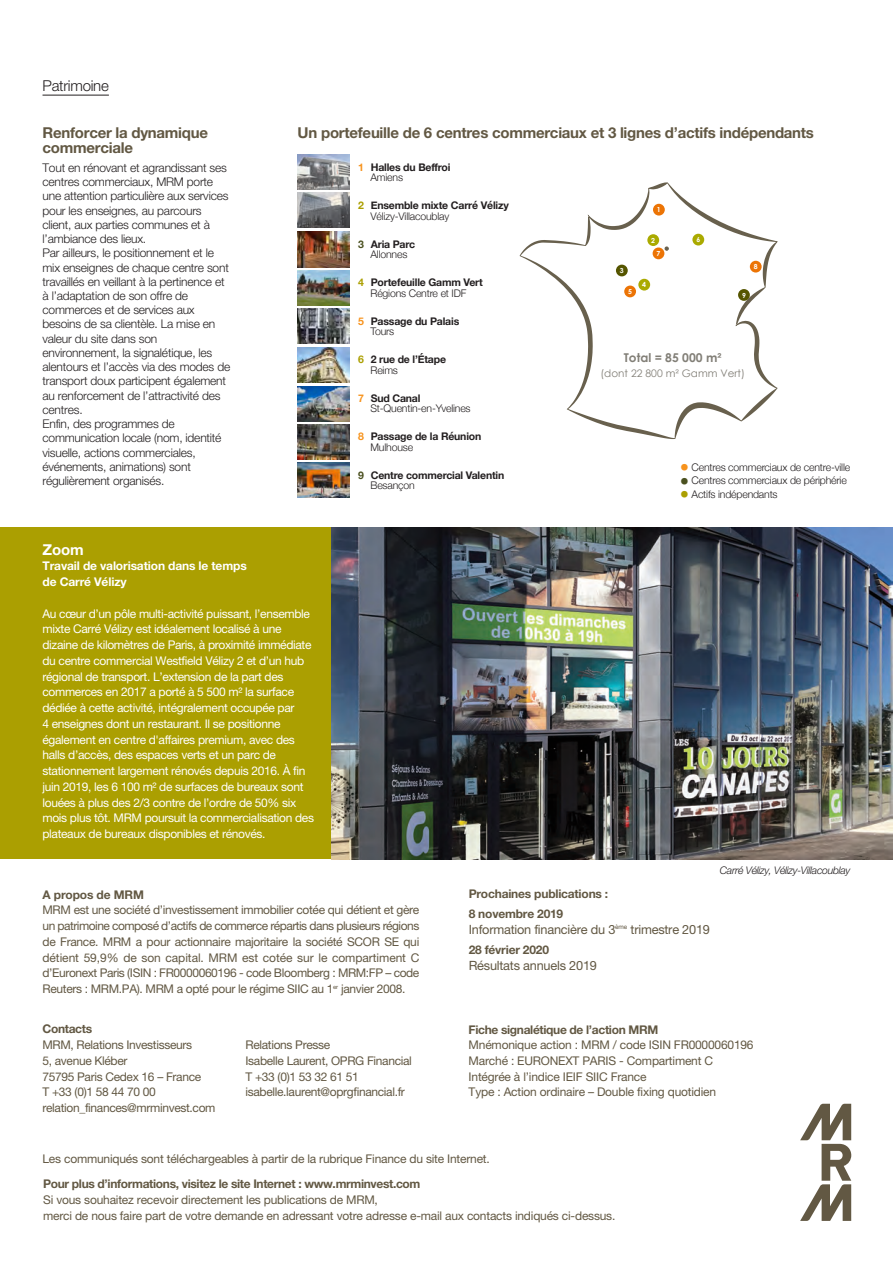
<style>
.page{position:relative;width:893px;height:1263px;background:#fff}
.page>*{position:absolute;margin:0;border:0;box-sizing:border-box;transform-origin:0 0}
.t1{font:700 15px/15px "Helvetica Neue LT Pro";letter-spacing:-.015em;color:#625843}
.t2{font:300 15px "Helvetica Neue LT Pro";letter-spacing:-.015em;color:#231f20}
.t3{font:700 15px "Helvetica Neue LT Pro";color:#fff}
.t4{font:12.75px "Helvetica Neue LT Pro";letter-spacing:-.015em;color:#625843}
.t5{font:700 12.15px "Century Gothic";letter-spacing:.005em;color:#827f77}
.t6{font:12px/15.8px "Helvetica Neue LT Pro";letter-spacing:-.015em;color:#625843}
.t7{font:12px/15.8px "Helvetica Neue LT Pro";letter-spacing:-.03em;color:#fff}
.t8{font:300 12px/14.2px "Helvetica Neue LT Pro";letter-spacing:-.015em;color:#231f20}
.t9{font:700 12px/20px "Helvetica Neue LT Pro";letter-spacing:-.03em;color:#625843}
.t10{font:700 12px/15.8px "Helvetica Neue LT Pro";letter-spacing:-.01em;color:#fff}
.t11{font:700 12px "Helvetica Neue LT Pro";letter-spacing:-.01em;color:#625843}
.t12{font:700 10.5px/10.5px "Helvetica Neue";letter-spacing:-.015em;color:#231f20}
.t13{font:300 10.5px/10.5px "Helvetica Neue";letter-spacing:-.015em;color:#231f20}
.t14{font:italic 300 10.5px "Helvetica Neue LT Pro";letter-spacing:-.03em;color:#231f20}
.t15{font:10.35px "Century Gothic";color:#827f77}
.t16{font:700 6.9px "Century Gothic";color:#fff}
.s1{color:#f7931d}
.s2{font-weight:300}
.s3{color:#ab9f01}
.s4{color:#4b5120}
.s5{font-weight:700;color:#f7931d}
.s6{font-weight:700}
.s7{font-weight:700;font-size:30px;color:#f7931d}
.s8{font-weight:700;font-size:30px;color:#4b5120}
.s9{font-weight:700;font-size:30px;color:#ab9f01}
</style>
<div class="page">
<svg style="left:800px;top:1104px;width:51px;height:117px"></svg>
<hr style="left:43px;top:95px;width:66px;height:1px;background:#231f20">
<div style="left:0;top:528px;width:893px;height:331px;background:#ab9f01"></div>
<img style="left:332px;top:528px;width:560px;height:331px">
<svg style="left:298px;top:189px;width:52px;height:120px"></svg>
<img style="left:298px;top:309px;width:52px;height:35px">
<img style="left:298px;top:270px;width:52px;height:35px">
<img style="left:298px;top:232px;width:52px;height:35px">
<img style="left:298px;top:154px;width:52px;height:35px">
<img style="left:298px;top:193px;width:52px;height:35px">
<svg style="left:520px;top:182px;width:258px;height:257px"></svg>
<div style="left:616px;top:265px;width:12px;height:11px;background:#550;border-radius:50%"></div>
<div style="left:653px;top:204px;width:12px;height:12px;background:#ec7405;border-radius:50%"></div>
<div style="left:692px;top:234px;width:12px;height:11px;background:#aa0;border-radius:50%"></div>
<div style="left:647px;top:234px;width:12px;height:12px;background:#aa0;border-radius:50%"></div>
<div style="left:653px;top:247px;width:11px;height:12px;background:#ec7405;border-radius:50%"></div>
<div style="left:638px;top:279px;width:12px;height:12px;background:#aa0;border-radius:50%"></div>
<div style="left:624px;top:286px;width:12px;height:11px;background:#ec7405;border-radius:50%"></div>
<div style="left:738px;top:289px;width:12px;height:12px;background:#550;border-radius:50%"></div>
<svg style="left:665px;top:247px;width:4px;height:4px"></svg>
<div style="left:750px;top:261px;width:12px;height:12px;background:#ec7405;border-radius:50%"></div>
<div style="left:593px;top:349px;width:159px;height:33px;background:#fff"></div>
<svg style="left:298px;top:347px;width:52px;height:116px"></svg>
<img style="left:298px;top:424px;width:52px;height:35px">
<img style="left:298px;top:463px;width:52px;height:35px">
<img style="left:298px;top:348px;width:52px;height:35px">
<img style="left:298px;top:386px;width:52px;height:35px">
<p class="t2" style="left:43px;top:81px;width:68px">Patrimoine</p>
<p class="t1" style="left:43px;top:127px;width:167px">Renforcer la dynamique commerciale</p>
<p class="t8" style="left:43px;top:162px;width:189px">Tout en rénovant et agrandissant ses centres commerciaux, MRM porte une attention particulière aux services pour les enseignes, au parcours client, aux parties communes et à l’ambiance des lieux.<br>Par ailleurs, le positionnement et le mix enseignes de chaque centre sont travaillés en veillant à la pertinence et à l’adaptation de son offre de commerces et de services aux besoins de sa clientèle. La mise en valeur du site dans son environnement, la signalétique, les alentours et l’accès via des modes de transport doux participent également au renforcement de l’attractivité des centres.<br>Enfin, des programmes de communication locale (nom, identité visuelle, actions commerciales, événements, animations) sont régulièrement organisés.</p>
<p class="t1" style="left:298px;top:127px;width:518px">Un portefeuille de 6 centres commerciaux et 3 lignes d’actifs indépendants</p>
<p class="t12" style="left:371px;top:161px;width:81px;text-indent:-12px"><span class="s1">1</span> Halles du Beffroi<br><span class="s2">Amiens</span></p>
<p class="t12" style="left:371px;top:200px;width:140px;text-indent:-12px"><span class="s3">2</span> Ensemble mixte Carré Vélizy<br><span class="s2">Vélizy-Villacoublay</span></p>
<p class="t12" style="left:358px;top:238px;width:58px;text-align:center"><span class="s4">3</span> Aria Parc<br><span class="s2">Allonnes</span></p>
<p class="t12" style="left:358px;top:277px;width:126px;text-align:center"><span class="s3">4</span> Portefeuille Gamm Vert<br><span class="s2">Régions Centre et IDF</span></p>
<p class="t12" style="left:371px;top:315px;width:90px;text-indent:-12px"><span class="s1">5</span> Passage du Palais<br><span class="s2">Tours</span></p>
<p class="t12" style="left:371px;top:354px;width:77px;text-indent:-12px"><span class="s3">6</span> 2 rue de l’Étape<br><span class="s2">Reims</span></p>
<p class="t13" style="left:371px;top:392px;width:102px;text-indent:-12px"><span class="s5">7</span> <span class="s6">Sud Canal<br></span>St-Quentin-en-Yvelines</p>
<p class="t12" style="left:371px;top:431px;width:112px;text-indent:-12px"><span class="s1">8</span> Passage de la Réunion<br><span class="s2">Mulhouse</span></p>
<p class="t12" style="left:371px;top:469px;width:135px;text-indent:-12px"><span class="s4">9</span> Centre commercial Valentin<br><span class="s2">Besançon</span></p>
<p class="t16" style="left:657px;top:205px;width:5px">1</p>
<p class="t16" style="left:620px;top:266px;width:5px">3</p>
<p class="t16" style="left:628px;top:287px;width:5px">5</p>
<p class="t16" style="left:651px;top:236px;width:5px">2</p>
<p class="t16" style="left:696px;top:235px;width:5px">6</p>
<p class="t16" style="left:657px;top:249px;width:5px">7</p>
<p class="t16" style="left:642px;top:280px;width:5px">4</p>
<p class="t16" style="left:754px;top:262px;width:5px">8</p>
<p class="t16" style="left:742px;top:291px;width:5px">9</p>
<p class="t5" style="left:624px;top:350px;width:99px">Total = 85 000 m!</p>
<p class="t15" style="left:600px;top:366px;width:146px">(dont 22 800 m! Gamm Vert)</p>
<p class="t13" style="left:679px;top:462px;width:173px"><span class="s7">•</span> Centres commerciaux de centre-ville</p>
<p class="t13" style="left:679px;top:475px;width:169px"><span class="s8">•</span> Centres commerciaux de périphérie</p>
<p class="t13" style="left:679px;top:489px;width:100px"><span class="s9">•</span> Actifs indépendants</p>
<p class="t3" style="left:43px;top:544px;width:43px">Zoom</p>
<p class="t10" style="left:43px;top:559px;width:206px">Travail de valorisation dans le temps de Carré Vélizy</p>
<p class="t7" style="left:43px;top:607px;width:273px">Au cœur d’un pôle multi-activité puissant, l’ensemble mixte carré Vélizy est idéalement localisé à une dizaine de kilomètres de Paris, à proximité immédiate du centre commercial Westfield Vélizy 2 et d’un hub régional de transport. L’extension de la part des commerces en 2017 a porté à 5 500 m² la surface dédiée à cette activité, intégralement occupée par<br>4 enseignes dont un restaurant. Il se positionne également en centre d'affaires premium, avec des halls d’accès, des espaces verts et un parc de stationnement largement rénovés depuis 2016. À fin juin 2019, les 6 100 m² de surfaces de bureaux sont louées à plus des 2/3 contre de l’ordre de 50% six mois plus tôt. MrM poursuit la commercialisation des plateaux de bureaux disponibles et rénovés.</p>
<p class="t11" style="left:43px;top:890px;width:103px">A propos de MRM</p>
<p class="t6" style="left:43px;top:903px;width:378px;text-align:justify">MrM est une société d’investissement immobilier cotée qui détient et gère un patrimoine composé d’actifs de commerce répartis dans plusieurs régions de France. MrM a pour actionnaire majoritaire la société Scor Se qui détient 59,9% de son capital. MrM est cotée sur le compartiment c d’euronext Paris (ISIN : Fr0000060196 - code bloomberg : MrM:FP – code reuters : MrM.PA). MrM a opté pour le régime SIIc au 1<sup>er</sup> janvier 2008.</p>
<p class="t9" style="left:43px;top:1020px;width:51px">Contacts</p>
<p class="t6" style="left:43px;top:1038px;width:174px">MrM, relations Investisseurs<br>5, avenue Kléber<br>75795 Paris cedex 16 – France<br>t +33 (0)1 58 44 70 00 relation_finances@mrminvest.com</p>
<p class="t6" style="left:246px;top:1038px;width:168px">relations Presse<br>Isabelle Laurent, oPrG Financial t +33 (0)1 53 32 61 51 isabelle.laurent@oprgfinancial.fr</p>
<p class="t9" style="left:469px;top:885px;width:141px">Prochaines publications :<br>8 novembre 2019</p>
<p class="t4" style="left:469px;top:925px;width:243px">Information financière du 3<sup>ème</sup> trimestre 2019</p>
<p class="t9" style="left:469px;top:941px;width:82px">28 février 2020</p>
<p class="t4" style="left:469px;top:961px;width:130px">résultats annuels 2019</p>
<p class="t14" style="left:720px;top:867px;width:132px">Carré Vélizy, Vélizy-Villacoublay</p>
<p class="t9" style="left:469px;top:1020px;width:191px">Fiche signalétique de l’action MRM</p>
<p class="t6" style="left:469px;top:1038px;width:286px">Mnémonique action : MrM / code ISIN Fr0000060196<br>Marché : eUroNeXt PArIS - compartiment c Intégrée à l’indice IeIF SIIc France<br>type : Action ordinaire – Double fixing quotidien</p>
<p class="t6" style="left:43px;top:1152px;width:449px">Les communiqués sont téléchargeables à partir de la rubrique Finance du site Internet.</p>
<p class="t9" style="left:43px;top:1175px;width:379px">Pour plus d’informations, visitez le site Internet : www.mrminvest.com</p>
<p class="t6" style="left:43px;top:1193px;width:574px">Si vous souhaitez recevoir directement les publications de MrM,<br>merci de nous faire part de votre demande en adressant votre adresse e-mail aux contacts indiqués ci-dessus.</p>
</div>
